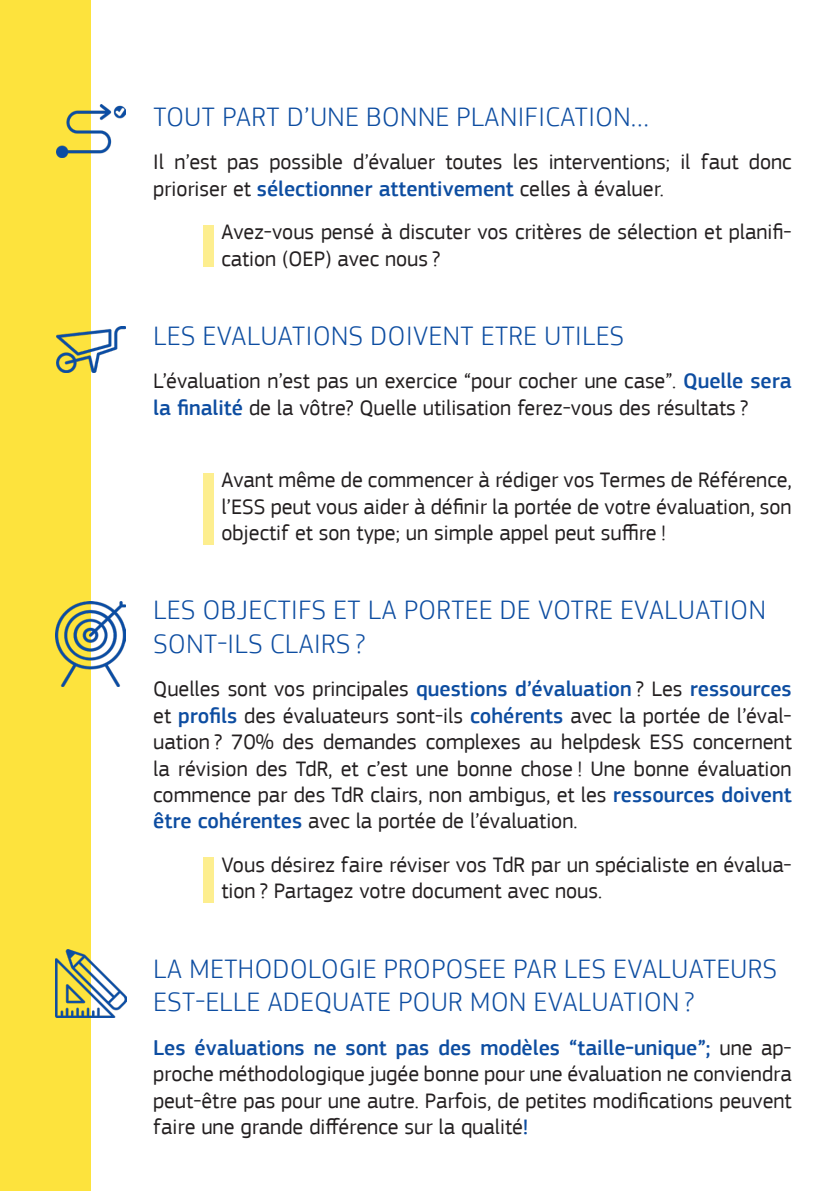
<style>
.page{position:relative;width:840px;height:1191px;background:#fff}
.page>*{position:absolute;margin:0;border:0;box-sizing:border-box;transform-origin:0 0}
.Sub_Title{font:300 28px/33.6px "EC Square Sans Pro";letter-spacing:.02em;color:#0d4da1}
.Body_indent{font:22px/26.4px "EC Square Sans Pro";color:#231f20}
.Call_to_action{font:22px/26.4px "EC Square Sans Pro";color:#231f20}
.s1{font-weight:500;color:#0d4da1}
</style>
<div class="page">
<div style="left:0;top:0;width:91px;height:1191px;background:#fde33d"></div>
<img style="left:56px;top:105px;width:69px;height:52px">
<img style="left:56px;top:326px;width:69px;height:46px">
<img style="left:56px;top:601px;width:70px;height:86px">
<img style="left:56px;top:949px;width:70px;height:68px">
<div style="left:204px;top:225px;width:10px;height:41px;background:#fdee8f"></div>
<div style="left:204px;top:473px;width:10px;height:72px;background:#fdee8f"></div>
<div style="left:204px;top:857px;width:10px;height:45px;background:#fdee8f"></div>
<p class="Sub_Title" style="left:153px;top:100px;width:496px">TOUT PART D’UNE BONNE PLANIFICATION…</p>
<p class="Body_indent" style="left:153px;top:149px;width:639px">Il n’est pas possible d’évaluer toutes les interventions; il faut donc prioriser et <span class="s1">sélectionner attentivement</span> celles à évaluer.</p>
<p class="Call_to_action" style="left:221px;top:219px;width:571px">Avez-vous pensé à discuter vos critères de sélection et planifi&shy;cation (OEP) avec nous ?</p>
<p class="Sub_Title" style="left:153px;top:319px;width:472px">LES EVALUATIONS DOIVENT ETRE UTILES</p>
<p class="Body_indent" style="left:153px;top:368px;width:639px">L’évaluation n’est pas un exercice “pour cocher une case”. <span class="s1">Quelle sera la finalité</span> de la vôtre? Quelle utilisation ferez-vous des résultats ?</p>
<p class="Call_to_action" style="left:221px;top:467px;width:571px;text-align:justify">Avant même de commencer à rédiger vos Termes de Référence, l’ESS peut vous aider à définir la portée de votre évaluation, son objectif et son type; un simple appel peut suffire !</p>
<p class="Sub_Title" style="left:153px;top:593px;width:613px">LES OBJECTIFS ET LA PORTEE DE VOTRE EVALUATION<br>SONT-ILS CLAIRS ?</p>
<p class="Body_indent" style="left:153px;top:676px;width:639px;text-align:justify">Quelles sont vos principales <span class="s1">questions d’évaluation</span> ? Les <span class="s1">ressources </span>et <span class="s1">profils</span> des évaluateurs sont-ils <span class="s1">cohérents</span> avec la portée de l’éval&shy;uation ? 70% des demandes complexes au helpdesk ESS concernent la révision des TdR, et c’est une bonne chose ! Une bonne évaluation commence par des TdR clairs, non ambigus, et les <span class="s1">ressources doivent être cohérentes</span> avec la portée de l’évaluation.</p>
<p class="Call_to_action" style="left:221px;top:851px;width:571px">Vous désirez faire réviser vos TdR par un spécialiste en évalua&shy;tion ? Partagez votre document avec nous.</p>
<p class="Sub_Title" style="left:153px;top:951px;width:624px">LA METHODOLOGIE PROPOSEE PAR LES EVALUATEURS<br>EST-ELLE ADEQUATE POUR MON EVALUATION ?</p>
<p class="Body_indent" style="left:153px;top:1034px;width:639px;text-align:justify"><span class="s1">Les évaluations ne sont pas des modèles “taille-unique”;</span> une ap&shy;proche méthodologique jugée bonne pour une évaluation ne conviendra peut-être pas pour une autre. Parfois, de petites modifications peuvent faire une grande différence sur la qualité<span class="s1">!</span></p>
</div>
